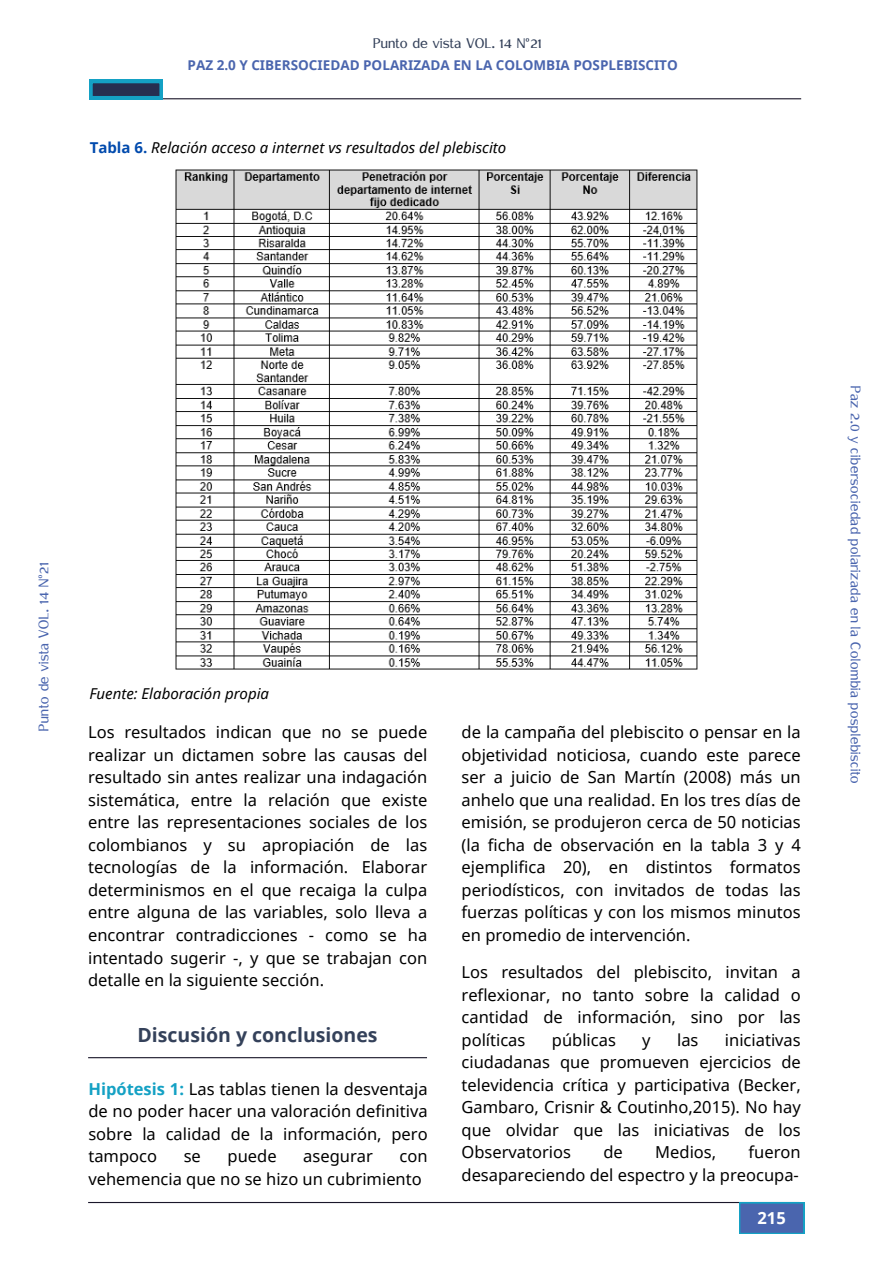
<style>
.page{position:relative;width:893px;height:1264px;background:#fff}
.page>*{position:absolute;margin:0;border:0;box-sizing:border-box;transform-origin:0 0}
.t1{font:700 19.5px "Noto Sans";color:#34415a}
.t2{font:16.5px/22.5px "Noto Sans";color:#000;text-align:justify}
.t3{font:16.5px "Rachana";color:#4a65ae}
.t4{font:16.5px "Rachana";color:#34415a}
.t5{font:700 16.5px "Noto Sans";color:#fff}
.t6{font:italic 15px "Noto Sans";color:#000}
.t7{font:700 13.5px "Noto Sans";color:#4a65ae}
.s1{font-weight:700;font-style:normal;color:#004aad}
.s2{font-weight:700;color:#14a1c4}
</style>
<div class="page">
<hr style="left:88px;top:1201px;width:711px;height:1px;background:#1a172a">
<hr style="left:90px;top:98px;width:711px;height:1px;background:#1a172a">
<svg style="left:739px;top:1202px;width:65px;height:31px;background:#446ab0"></svg>
<div style="left:89px;top:80px;width:74px;height:19px;background:#14a1c4"></div>
<svg style="left:92px;top:83px;width:68px;height:13px"></svg>
<img style="left:175px;top:169px;width:523px;height:501px">
<hr style="left:88px;top:1057px;width:339px;height:1px;background:#1a172a">
<p class="t4" style="left:372px;top:33px;width:170px">Punto de vista VOL. 14 N°21</p>
<p class="t7" style="left:187px;top:55px;width:491px">PAZ 2.0 Y CIBERSOCIEDAD POLARIZADA EN LA COLOMBIA POSPLEBISCITO</p>
<p class="t6" style="left:90px;top:137px;width:418px"><span class="s1">Tabla 6.</span> Relación acceso a internet vs resultados del plebiscito</p>
<p class="t3" style="left:33px;top:731px;width:170px;rotate:-90deg">Punto de vista VOL. 14 N°21</p>
<p class="t6" style="left:89px;top:682px;width:181px">Fuente: Elaboración propia</p>
<p class="t2" style="left:88px;top:720px;width:341px">Los resultados indican que no se puede realizar un dictamen sobre las causas del resultado sin antes realizar una indagación sistemática, entre la relación que existe entre las representaciones sociales de los colombianos y su apropiación de las tecnologías de la información. Elaborar determinismos en el que recaiga la culpa entre alguna de las variables, solo lleva a encontrar contradicciones - como se ha intentado sugerir -, y que se trabajan con detalle en la siguiente sección.</p>
<p class="t2" style="left:461px;top:720px;width:341px">de la campaña del plebiscito o pensar en la objetividad noticiosa, cuando este parece ser a juicio de San Martín (2008) más un anhelo que una realidad. En los tres días de emisión, se produjeron cerca de 50 noticias (la ficha de observación en la tabla 3 y 4 ejemplifica 20), en distintos formatos periodísticos, con invitados de todas las fuerzas políticas y con los mismos minutos en promedio de intervención.</p>
<p class="t2" style="left:461px;top:960px;width:341px">Los resultados del plebiscito, invitan a reflexionar, no tanto sobre la calidad o cantidad de información, sino por las políticas</p>
<p class="t1" style="left:137px;top:1021px;width:242px">Discusión y conclusiones</p>
<p class="t2" style="left:88px;top:1077px;width:341px"><span class="s2">Hipótesis 1:</span> Las tablas tienen la desventaja de no poder hacer una valoración definitiva sobre la calidad de la información, pero tampoco</p>
<p class="t2" style="left:552px;top:1028px;width:66px">públicas</p>
<p class="t2" style="left:642px;top:1028px;width:10px">y</p>
<p class="t2" style="left:677px;top:1028px;width:23px">las</p>
<p class="t2" style="left:461px;top:1028px;width:341px;text-indent:263px">iniciativas ciudadanas que promueven ejercicios de televidencia crítica y participativa (Becker, Gambaro, Crisnir &amp; Coutinho,2015). No hay que olvidar que las iniciativas de los Observatorios</p>
<p class="t2" style="left:461px;top:1140px;width:341px;text-align:right">fueron<br>desapareciendo del espectro y la preocupa-</p>
<p class="t2" style="left:603px;top:1140px;width:21px">de</p>
<p class="t2" style="left:655px;top:1140px;width:62px">Medios,</p>
<p class="t2" style="left:184px;top:1144px;width:19px">se</p>
<p class="t2" style="left:227px;top:1144px;width:51px">puede</p>
<p class="t2" style="left:303px;top:1144px;width:71px">asegurar</p>
<p class="t2" style="left:88px;top:1144px;width:341px;text-indent:311px">con vehemencia que no se hizo un cubrimiento</p>
<p class="t5" style="left:757px;top:1206px;width:30px">215</p>
<p class="t3" style="left:866px;top:385px;width:400px;rotate:90deg">Paz 2.0 y cibersociedad polarizada en la Colombia posplebiscito</p>
</div>
